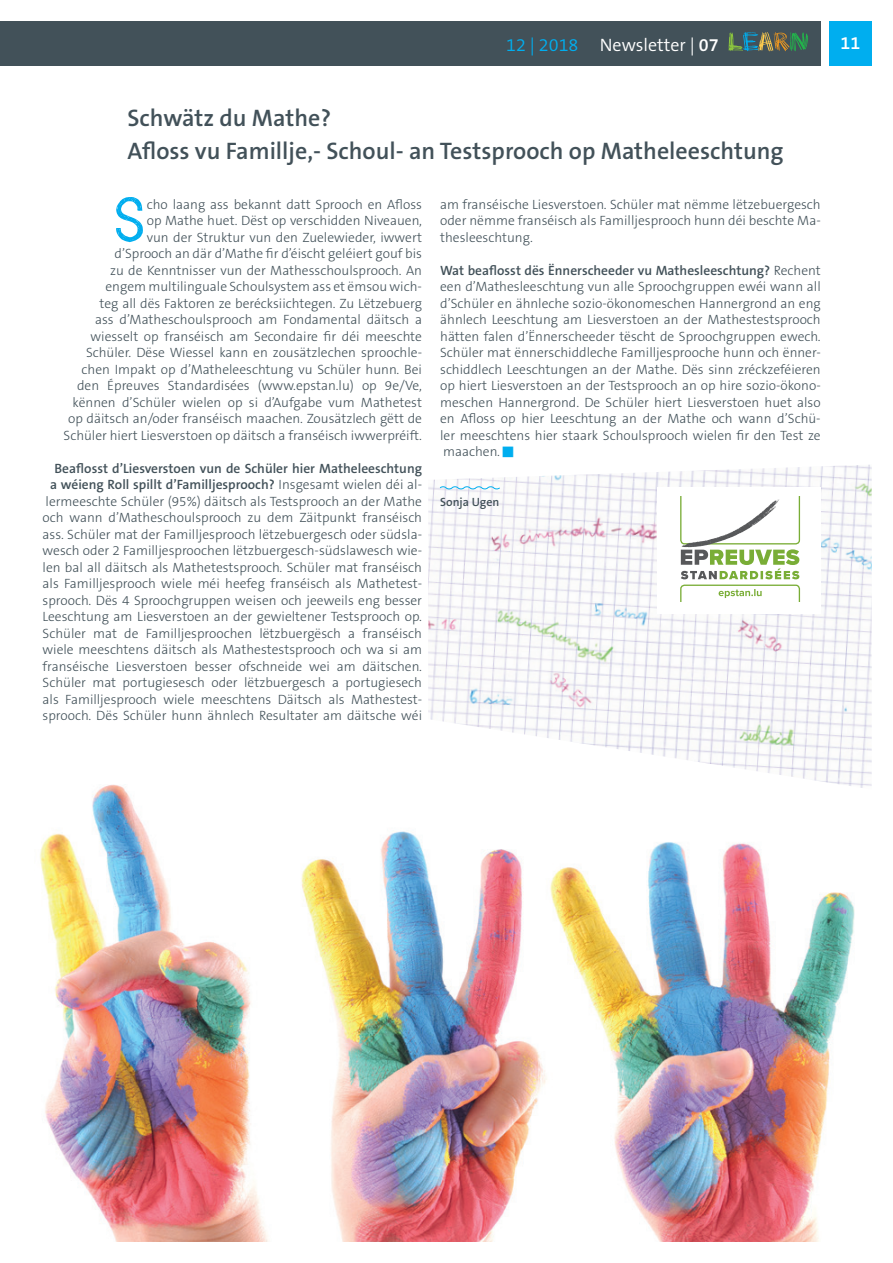
<style>
.page{position:relative;width:893px;height:1263px;background:#fff}
.page>*{position:absolute;margin:0;border:0;box-sizing:border-box;transform-origin:0 0}
.t1{font:51px "Janda Safeand Sound";color:#00aeef}
.t2{font:600 24px/33px "The Sans B W6";color:#425159}
.t3{font:300 18px "The Sans B W4";color:#fff}
.t4{font:600 18px "The Sans B W6";color:#fff}
.t5{font:300 13.5px/16.5px "The Sans B W3";color:#425159;text-align:justify}
.t6{font:600 13.5px/16.5px "The Sans B W6";color:#425159;text-align:center}
.t7{font:600 12px "The Sans B W6";color:#425159}
.s1{color:#00aeef}
.s2{font-family:"The Sans B W6";font-weight:600}
.s3{font-family:"The Sans B W3";font-weight:300}
</style>
<div class="page">
<div style="left:0;top:21px;width:821px;height:45px;background:#425159"></div>
<svg style="left:728px;top:32px;width:80px;height:19px"></svg>
<div style="left:829px;top:21px;width:43px;height:45px;background:#00aeef"></div>
<img style="left:40px;top:784px;width:815px;height:458px">
<img style="left:428px;top:465px;width:444px;height:324px">
<svg style="left:439px;top:485px;width:62px;height:5px"></svg>
<div style="left:658px;top:487px;width:163px;height:127px;background:#fff"></div>
<svg style="left:680px;top:496px;width:121px;height:106px"></svg>
<h3 class="t3" style="left:506px;top:33px;width:214px"><span class="s1">12 | 2018</span> Newsletter | <span class="s2">07</span></h3>
<h3 class="t4" style="left:840px;top:31px;width:21px">11</h3>
<h2 class="t2" style="left:128px;top:102px;width:657px">Schwätz du Mathe?<br>Afloss vu Famillje,- Schoul- an Testsprooch op Matheleeschtung</h2>
<h1 class="t1" style="left:114px;top:184px;width:31px">S</h1>
<p class="t5" style="left:440px;top:196px;width:382px">am franséische Liesverstoen. Schüler mat nëmme lëtzebuergesch oder nëmme franséisch als Familljesprooch hunn déi beschte Ma&shy;thesleeschtung.</p>
<p class="t6" style="left:440px;top:262px;width:382px">Wat beaflosst dës Ënnerscheeder vu Mathesleeschtung? <span class="s3">Rechent</span></p>
<p class="t5" style="left:440px;top:278px;width:382px">een d’Mathesleeschtung vun alle Sproochgruppen ewéi wann all d’Schüler en ähnleche sozio-ökonomeschen Hannergrond an eng ähnlech Leeschtung am Liesverstoen an der Mathestestsprooch hätten falen d’Ënnerscheeder tëscht de Sproochgruppen ewech.<br>Schüler mat ënnerschiddleche Familljesprooche hunn och ënner&shy;schiddlech Leeschtungen an der Mathe. Dës sinn zréckzeféieren op hiert Liesverstoen an der Testsprooch an op hire sozio-ökono&shy;meschen Hannergrond. De Schüler hiert Liesverstoen huet also en Afloss op hier Leeschtung an der Mathe och wann d’Schü&shy;ler meeschtens hier staark Schoulsprooch wielen fir den Test ze maachen.</p>
<p class="t5" style="left:64px;top:196px;width:360px;text-align:right">cho laang ass bekannt datt Sprooch en Afloss<br>op Mathe huet. Dëst op verschidden Niveauen,<br>vun der Struktur vun den Zuelewieder, iwwert<br>d’Sprooch an där d’Mathe fir d’éischt geléiert gouf bis<br>zu de Kenntnisser vun der Mathesschoulsprooch. An<br>engem multilinguale Schoulsystem ass et ëmsou wich-<br>teg all dës Faktoren ze berécksiichtegen. Zu Lëtzebuerg<br>ass d’Matheschoulsprooch am Fondamental däitsch a wiesselt op franséisch am Secondaire fir déi meeschte Schüler. Dëse Wiessel kann en zousätzlechen sproochle&shy;chen Impakt op d’Matheleeschtung vu Schüler hunn. Bei den Épreuves Standardisées (www.epstan.lu) op 9e/Ve, kënnen d’Schüler wielen op si d’Aufgabe vum Mathetest op däitsch an/oder franséisch maachen. Zousätzlech gëtt de Schüler hiert Liesverstoen op däitsch a franséisch iwwerpréift.</p>
<p class="t6" style="left:50px;top:460px;width:374px">Beaflosst d’Liesverstoen vun de Schüler hier Matheleeschtung a wéieng Roll spillt d’Familljesprooch? <span class="s3">Insgesamt wielen déi al-</span></p>
<p class="t5" style="left:43px;top:493px;width:381px">lermeeschte Schüler (95%) däitsch als Testsprooch an der Mathe och wann d’Matheschoulsprooch zu dem Zäitpunkt franséisch ass. Schüler mat der Familljesprooch lëtzebuergesch oder südsla&shy;wesch oder 2 Familljesproochen lëtzbuergesch-südslawesch wie&shy;len bal all däitsch als Mathetestsprooch. Schüler mat franséisch als Familljesprooch wiele méi heefeg franséisch als Mathetest&shy;sprooch. Dës 4 Sproochgruppen weisen och jeeweils eng besser Leeschtung am Liesverstoen an der gewieltener Testsprooch op.<br>Schüler mat de Familljesproochen lëtzbuergësch a franséisch wiele meeschtens däitsch als Mathestestsprooch och wa si am franséische Liesverstoen besser ofschneide wei am däitschen.<br>Schüler mat portugiesesch oder lëtzbuergesch a portugiesech als Familljesprooch wiele meeschtens Däitsch als Mathestest&shy;sprooch. Dës Schüler hunn ähnlech Resultater am däitsche wéi</p>
<p class="t7" style="left:440px;top:494px;width:61px">Sonja Ugen</p>
</div>
